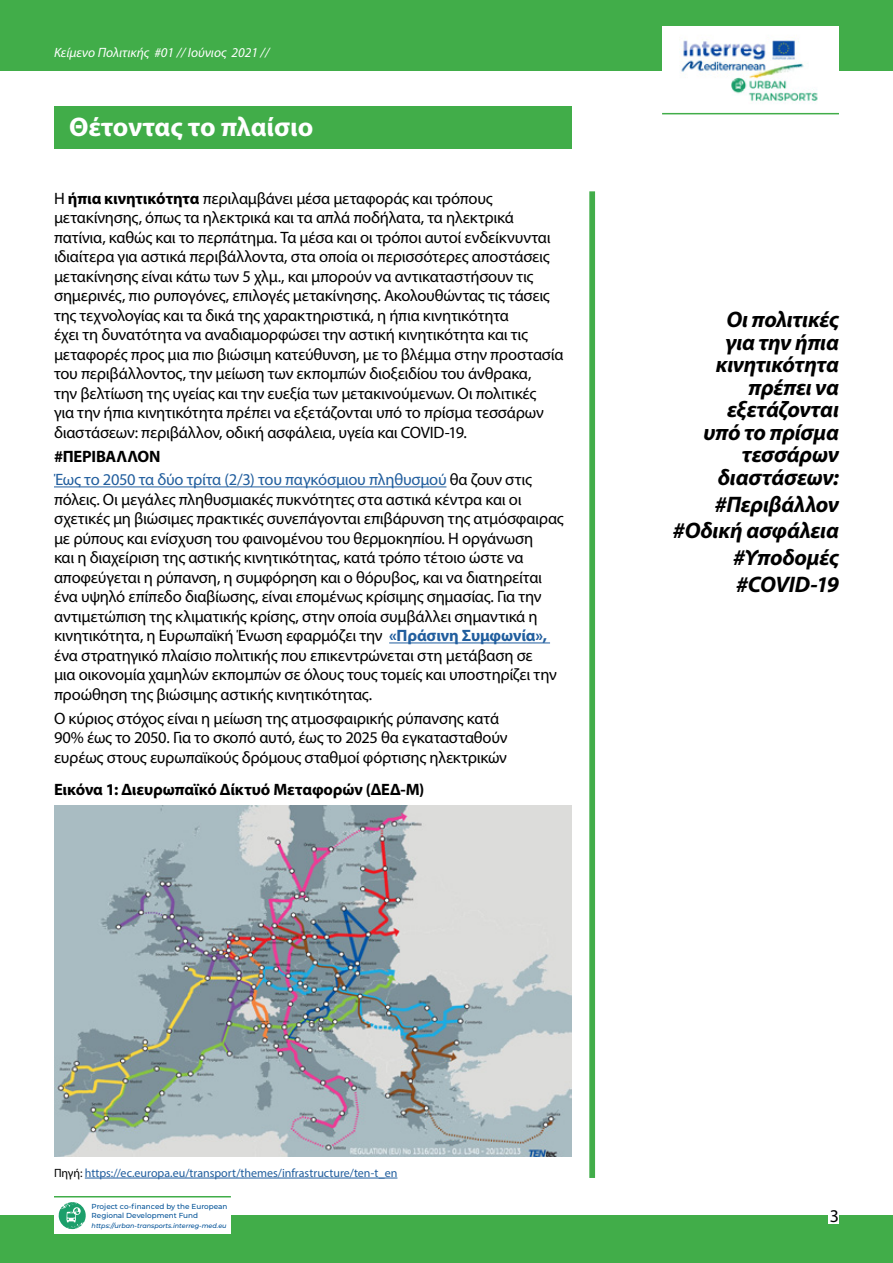
<style>
.page{position:relative;width:893px;height:1263px;background:#fff}
.page>*{position:absolute;margin:0;border:0;box-sizing:border-box;transform-origin:0 0}
.t1{font:700 27px "Myriad Pro";color:#fff}
.Paragraph_Style_5{font:italic 700 22.5px/22.5px "Myriad Pro";letter-spacing:-.01em;color:#000;text-align:right}
.t2{font:18px "Myriad Pro";color:#000}
.text{font:16.5px/19.5px "Myriad Pro";letter-spacing:-.015em;color:#000}
.Paragraph_Style_4{font:700 16.5px "Myriad Pro";letter-spacing:-.01em;color:#000}
.text-2{font:700 16.5px "Myriad Pro";letter-spacing:-.01em;color:#000}
.t3{font:italic 13.5px "Myriad Pro";color:#fff}
.Paragraph_Style_4-2{font:12px "Myriad Pro";color:#215e9e}
.t4{font:500 7.2px/8.7px "Montserrat";color:#005196}
.t5{font:italic 500 6.45px "Montserrat";color:#005196}
.s1{font-weight:700}
.s2{color:#215e9e}
.s3{font-weight:700;color:#215e9e}
.s4{color:#000}
</style>
<div class="page">
<div style="left:0;top:1216px;width:893px;height:47px;background:#41ad49"></div>
<hr style="left:54px;top:486px;width:392px;height:1px;background:#215e9e">
<hr style="left:389px;top:642px;width:161px;height:1px;background:#215e9e">
<div style="left:54px;top:106px;width:517px;height:43px;background:#41ad49"></div>
<svg style="left:589px;top:191px;width:6px;height:987px;background:#4bb153"></svg>
<div style="left:0;top:0;width:893px;height:71px;background:#41ad49"></div>
<div style="left:828px;top:1208px;width:11px;height:16px;background:#fff"></div>
<img style="left:54px;top:806px;width:517px;height:351px">
<hr style="left:85px;top:1178px;width:312px;height:1px;background:#215e9e">
<div style="left:54px;top:1202px;width:177px;height:31px;background:#fff"></div>
<svg style="left:59px;top:1202px;width:27px;height:27px"></svg>
<hr style="left:54px;top:1196px;width:177px;height:1px;background:#41ad49">
<img style="left:662px;top:27px;width:177px;height:88px">
<hr style="left:662px;top:113px;width:177px;height:1px;background:#41ad49">
<p class="t3" style="left:54px;top:44px;width:217px">Κείμενο Πολιτικής #01 // Ιούνιος 2021 //</p>
<p class="t1" style="left:69px;top:109px;width:246px">Θέτοντας το πλαίσιο</p>
<p class="text" style="left:54px;top:188px;width:511px">Η <span class="s1">ήπια κινητικότητα</span> περιλαμβάνει μέσα μεταφοράς και τρόπους μετακίνησης, όπως τα ηλεκτρικά και τα απλά ποδήλατα, τα ηλεκτρικά πατίνια, καθώς και το περπάτημα. Τα μέσα και οι τρόποι αυτοί ενδείκνυνται ιδιαίτερα για αστικά περιβάλλοντα, στα οποία οι περισσότερες αποστάσεις μετακίνησης είναι κάτω των 5 χλμ., και μπορούν να αντικαταστήσουν τις σημερινές, πιο ρυπογόνες, επιλογές μετακίνησης. Ακολουθώντας τις τάσεις της τεχνολογίας και τα δικά της χαρακτηριστικά, η ήπια κινητικότητα<br>έχει τη δυνατότητα να αναδιαμορφώσει την αστική κινητικότητα και τις μεταφορές προς μια πιο βιώσιμη κατεύθυνση, με το βλέμμα στην προστασία του περιβάλλοντος, την μείωση των εκπομπών διοξειδίου του άνθρακα,<br>την βελτίωση της υγείας και την ευεξία των μετακινούμενων. Οι πολιτικές<br>για την ήπια κινητικότητα πρέπει να εξετάζονται υπό το πρίσμα τεσσάρων διαστάσεων: περιβάλλον, οδική ασφάλεια, υγεία και COVID-19.</p>
<p class="text-2" style="left:54px;top:445px;width:108px">#ΠΕΡΙΒΑΛΛΟΝ</p>
<p class="text" style="left:54px;top:470px;width:511px"><span class="s2">Έως το 2050 τα δύο τρίτα (2/3) του παγκόσμιου πληθυσμού</span> θα ζουν στις πόλεις. Οι μεγάλες πληθυσμιακές πυκνότητες στα αστικά κέντρα και οι σχετικές μη βιώσιμες πρακτικές συνεπάγονται επιβάρυνση της ατμόσφαιρας με ρύπους και ενίσχυση του φαινομένου του θερμοκηπίου. Η οργάνωση<br>και η διαχείριση της αστικής κινητικότητας, κατά τρόπο τέτοιο ώστε να αποφεύγεται η ρύπανση, η συμφόρηση και ο θόρυβος, και να διατηρείται ένα υψηλό επίπεδο διαβίωσης, είναι επομένως κρίσιμης σημασίας. Για την αντιμετώπιση της κλιματικής κρίσης, στην οποία συμβάλλει σημαντικά η κινητικότητα, η Ευρωπαϊκή Ένωση εφαρμόζει την <span class="s3">«Πράσινη Συμφωνία», </span>ένα στρατηγικό πλαίσιο πολιτικής που επικεντρώνεται στη μετάβαση σε<br>μια οικονομία χαμηλών εκπομπών σε όλους τους τομείς και υποστηρίζει την προώθηση της βιώσιμης αστικής κινητικότητας.</p>
<p class="text" style="left:54px;top:708px;width:455px">Ο κύριος στόχος είναι η μείωση της ατμοσφαιρικής ρύπανσης κατά<br>90% έως το 2050. Για το σκοπό αυτό, έως το 2025 θα εγκατασταθούν ευρέως στους ευρωπαϊκούς δρόμους σταθμοί φόρτισης ηλεκτρικών</p>
<p class="Paragraph_Style_4" style="left:54px;top:779px;width:372px">Εικόνα 1: Διευρωπαϊκό Δίκτυό Μεταφορών (ΔΕΔ-Μ)</p>
<p class="Paragraph_Style_5" style="left:704px;top:308px;width:137px">Οι πολιτικές για την ήπια κινητικότητα πρέπει να εξετάζονται υπό το πρίσμα τεσσάρων διαστάσεων:</p>
<p class="Paragraph_Style_5" style="left:715px;top:492px;width:126px">#Περιβάλλον</p>
<p class="Paragraph_Style_5" style="left:673px;top:519px;width:168px">#Οδική ασφάλεια</p>
<p class="Paragraph_Style_5" style="left:733px;top:545px;width:107px">#Υποδομές</p>
<p class="Paragraph_Style_5" style="left:736px;top:572px;width:104px">#COVID-19</p>
<p class="Paragraph_Style_4-2" style="left:54px;top:1165px;width:345px"><span class="s4">Πηγή:</span> https://ec.europa.eu/transport/themes/infrastructure/ten-t_en</p>
<p class="t4" style="left:92px;top:1202px;width:137px">Project co-financed by the European<br>Regional Development Fund</p>
<p class="t5" style="left:92px;top:1221px;width:136px">https://urban-transports.interreg-med.eu</p>
<p class="t2" style="left:830px;top:1205px;width:11px">3</p>
</div>
